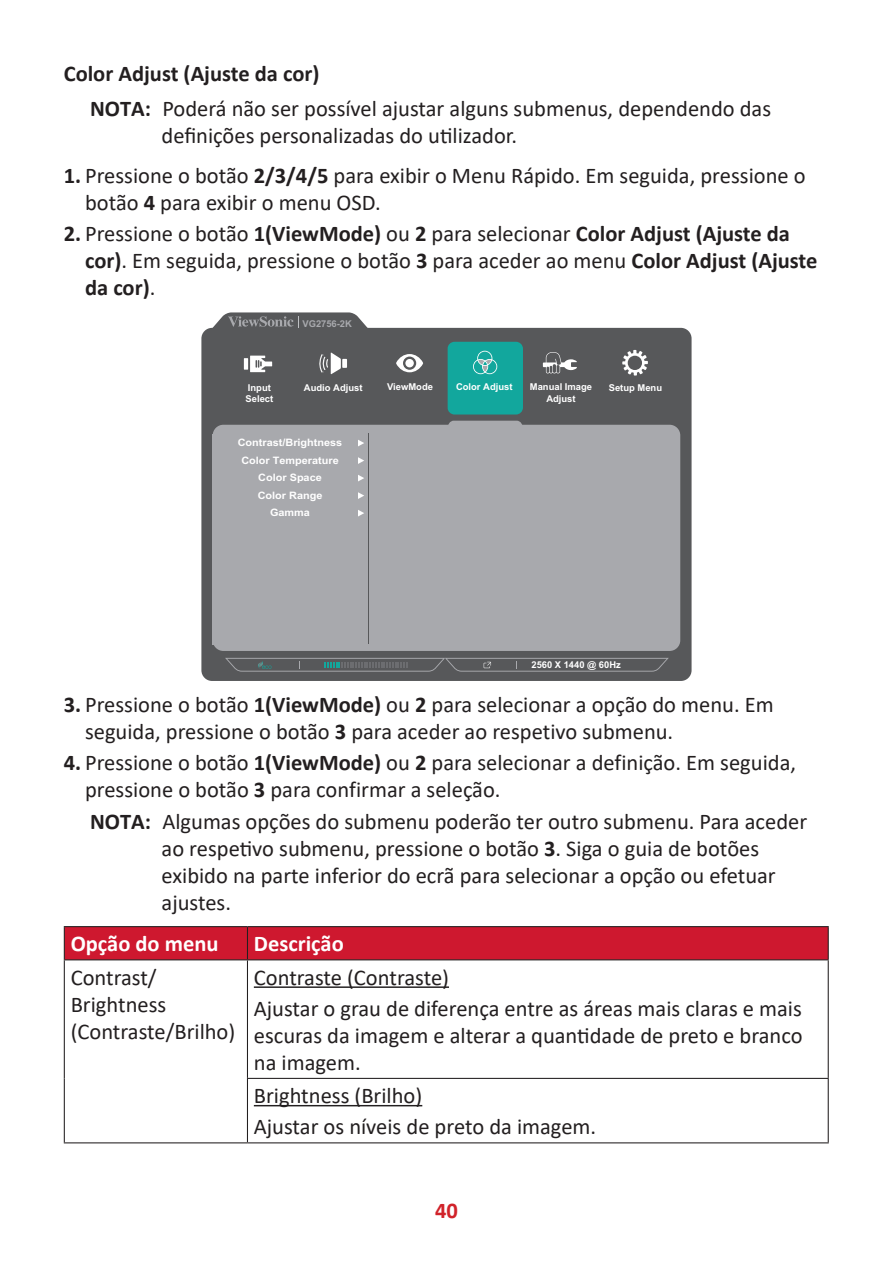
<style>
.page{position:relative;width:893px;height:1263px;background:#fff}
.page>*{position:absolute;margin:0;border:0;box-sizing:border-box;transform-origin:0 0}
.t1{font:22.5px/27px "Calibri";color:#231f20}
.t2{font:700 22.5px "Calibri";color:#fff}
.t3{font:700 22.5px "Calibri";color:#d1232a}
.t4{font:700 10.2px/17.5px "Arial";color:#fff;text-align:center;scale:1.06 1}
.t5{font:700 9.45px/11.2px "Arial";color:#fff}
.t6{font:700 9.3px "Arial";color:#fff}
.t7{font:700 9.3px "Arial";color:#a8a9ad}
.s1{font-weight:700}
</style>
<div class="page">
<div style="left:201px;top:328px;width:491px;height:353px;background:#57585a;border-radius:11px"></div>
<svg style="left:448px;top:421px;width:75px;height:4px"></svg>
<div style="left:213px;top:425px;width:467px;height:226px;background:#a8a9ad;border-radius:11px"></div>
<div style="left:447px;top:342px;width:76px;height:72px;background:#12a79d;border-radius:7px"></div>
<svg style="left:358px;top:510px;width:6px;height:6px"></svg>
<svg style="left:358px;top:492px;width:6px;height:7px"></svg>
<svg style="left:358px;top:475px;width:6px;height:6px"></svg>
<svg style="left:358px;top:457px;width:6px;height:7px"></svg>
<svg style="left:358px;top:440px;width:6px;height:6px"></svg>
<hr style="left:368px;top:433px;width:1px;height:210px;background:#57585a">
<svg style="left:225px;top:658px;width:444px;height:14px"></svg>
<svg style="left:208px;top:312px;width:165px;height:17px"></svg>
<svg style="left:622px;top:350px;width:26px;height:25px"></svg>
<svg style="left:473px;top:351px;width:24px;height:23px"></svg>
<svg style="left:396px;top:354px;width:27px;height:18px"></svg>
<div style="left:405px;top:359px;width:9px;height:8px;background:#fff;border-radius:50%"></div>
<svg style="left:543px;top:352px;width:34px;height:21px"></svg>
<svg style="left:244px;top:358px;width:4px;height:12px"></svg>
<svg style="left:250px;top:356px;width:22px;height:16px"></svg>
<div style="left:342px;top:359px;width:5px;height:9px;background:#fff"></div>
<svg style="left:319px;top:352px;width:22px;height:22px"></svg>
<div style="left:65px;top:927px;width:763px;height:32px;background:#ce182f"></div>
<hr style="left:64px;top:926px;width:183px;height:1px;background:#231f20">
<hr style="left:64px;top:927px;width:1px;height:32px;background:#231f20">
<hr style="left:247px;top:926px;width:582px;height:1px;background:#231f20">
<hr style="left:247px;top:927px;width:1px;height:32px;background:#231f20">
<hr style="left:828px;top:927px;width:1px;height:32px;background:#231f20">
<hr style="left:64px;top:959px;width:183px;height:1px;background:#231f20">
<hr style="left:64px;top:960px;width:1px;height:118px;background:#231f20">
<hr style="left:247px;top:959px;width:582px;height:1px;background:#231f20">
<hr style="left:247px;top:960px;width:1px;height:118px;background:#231f20">
<hr style="left:828px;top:960px;width:1px;height:118px;background:#231f20">
<hr style="left:64px;top:1078px;width:1px;height:64px;background:#231f20">
<hr style="left:247px;top:1078px;width:582px;height:1px;background:#231f20">
<hr style="left:247px;top:1079px;width:1px;height:63px;background:#231f20">
<hr style="left:828px;top:1079px;width:1px;height:63px;background:#231f20">
<hr style="left:64px;top:1142px;width:183px;height:1px;background:#231f20">
<hr style="left:247px;top:1142px;width:582px;height:1px;background:#231f20">
<hr style="left:254px;top:986px;width:195px;height:2px;background:#231f20">
<hr style="left:254px;top:1105px;width:168px;height:1px;background:#231f20">
<p class="t1" style="left:90px;top:55px;width:682px;line-height:35.5px;text-indent:-26px"><span class="s1">Color Adjust (Ajuste da cor)<br>NOTA:</span> Poderá não ser possível ajustar alguns submenus, dependendo das</p>
<p class="t1" style="left:162px;top:122px;width:357px">definições personalizadas do utilizador.</p>
<p class="t1" style="left:85px;top:161px;width:722px;text-indent:-21px"><span class="s1">1.</span> Pressione o botão <span class="s1">2/3/4/5</span> para exibir o Menu Rápido. Em seguida, pressione o botão <span class="s1">4</span> para exibir o menu OSD.</p>
<p class="t1" style="left:85px;top:220px;width:734px;text-indent:-21px"><span class="s1">2.</span> Pressione o botão <span class="s1">1(ViewMode)</span> ou <span class="s1">2</span> para selecionar <span class="s1">Color Adjust (Ajuste da cor)</span>. Em seguida, pressione o botão <span class="s1">3</span> para aceder ao menu <span class="s1">Color Adjust (Ajuste da cor)</span>.</p>
<p class="t7" style="left:302px;top:317px;width:51px">VG2756-2K</p>
<p class="t5" style="left:245px;top:382px;width:29px">Input<br>Select</p>
<p class="t5" style="left:304px;top:382px;width:60px">Audio Adjust</p>
<p class="t4" style="left:238px;top:434px;width:100px">Contrast/Brightness<br>Color Temperature<br>Color Space<br>Color Range<br>Gamma</p>
<p class="t5" style="left:387px;top:382px;width:47px">ViewMode</p>
<p class="t5" style="left:456px;top:382px;width:58px">Color Adjust</p>
<p class="t5" style="left:530px;top:381px;width:64px">Manual Image</p>
<p class="t5" style="left:609px;top:382px;width:55px">Setup Menu</p>
<p class="t5" style="left:546px;top:393px;width:31px">Adjust</p>
<p class="t6" style="left:531px;top:658px;width:91px">2560 X 1440 @ 60Hz</p>
<p class="t1" style="left:85px;top:691px;width:690px;text-indent:-21px"><span class="s1">3.</span> Pressione o botão <span class="s1">1(ViewMode)</span> ou <span class="s1">2</span> para selecionar a opção do menu. Em seguida, pressione o botão <span class="s1">3</span> para aceder ao respetivo submenu.</p>
<p class="t1" style="left:85px;top:749px;width:712px;text-indent:-21px"><span class="s1">4.</span> Pressione o botão <span class="s1">1(ViewMode)</span> ou <span class="s1">2</span> para selecionar a definição. Em seguida, pressione o botão <span class="s1">3</span> para confirmar a seleção.</p>
<p class="t1" style="left:162px;top:807px;width:647px;text-indent:-71px"><span class="s1">NOTA:</span> Algumas opções do submenu poderão ter outro submenu. Para aceder ao respetivo submenu, pressione o botão <span class="s1">3</span>. Siga o guia de botões exibido na parte inferior do ecrã para selecionar a opção ou efetuar ajustes.</p>
<p class="t2" style="left:71px;top:928px;width:149px">Opção do menu</p>
<p class="t2" style="left:254px;top:928px;width:91px">Descrição</p>
<p class="t1" style="left:71px;top:963px;width:166px">Contrast/<br>Brightness (Contraste/Brilho)</p>
<p class="t1" style="left:254px;top:961px;width:550px;line-height:31.2px">Contraste (Contraste)<br>Ajustar o grau de diferença entre as áreas mais claras e mais</p>
<p class="t1" style="left:254px;top:1021px;width:550px">escuras da imagem e alterar a quantidade de preto e branco na imagem.</p>
<p class="t1" style="left:254px;top:1079px;width:344px;line-height:31.2px">Brightness (Brilho)<br>Ajustar os níveis de preto da imagem.</p>
<p class="t3" style="left:435px;top:1194px;width:24px">40</p>
</div>
